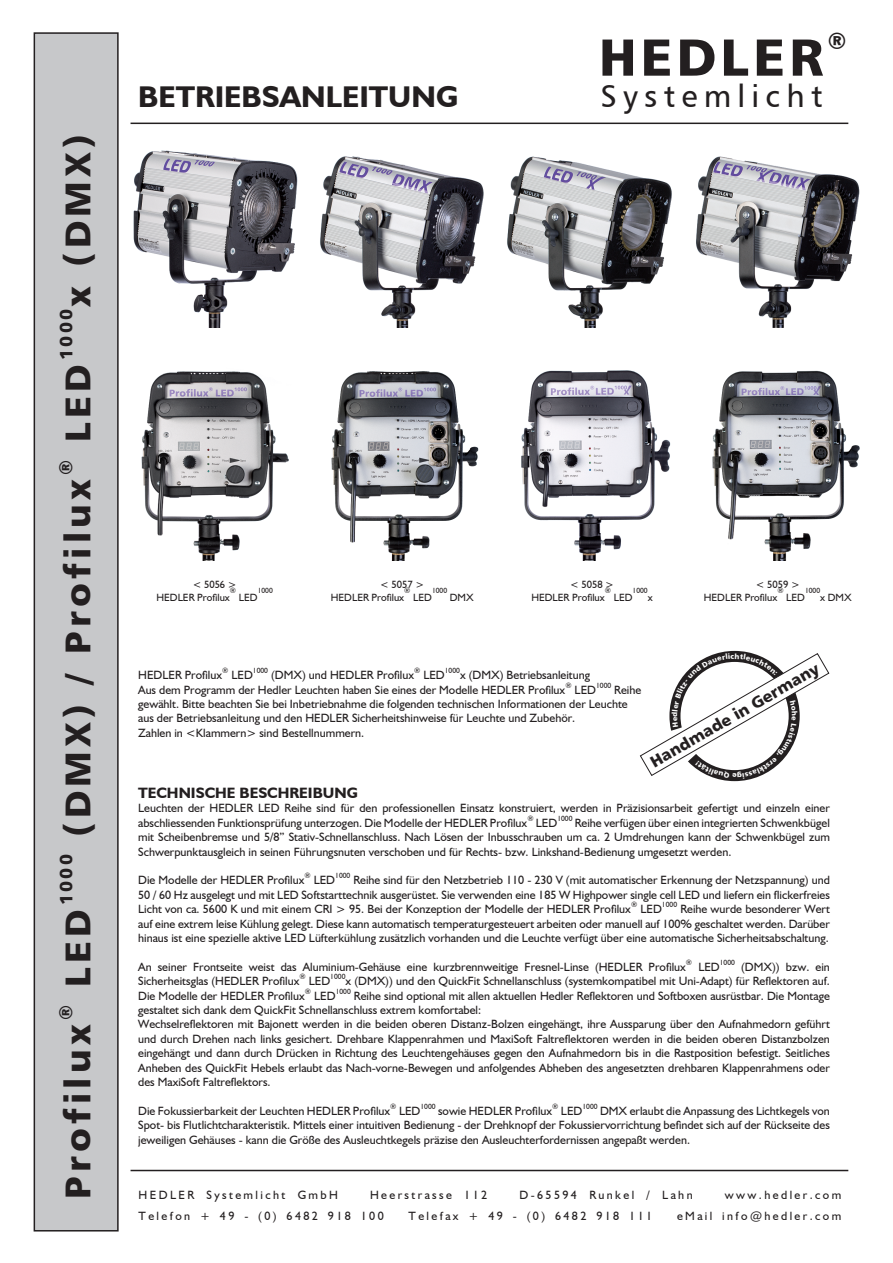
<style>
.page{position:relative;width:893px;height:1263px;background:#fff}
.page>*{position:absolute;margin:0;border:0;box-sizing:border-box;transform-origin:0 0}
.t1{font:52.05px "Humanist 777 BT Black B";letter-spacing:.08em;color:#231f20}
.t2{font:36px "Humanist 777 BT Black B";letter-spacing:.12em;color:#231f20}
.t3{font:31.2px "Humanist 777 BT Roman B";letter-spacing:.2em;color:#231f20}
.t4{font:700 30px "Humanist 521 BT";color:#231f20}
.t5{font:22.35px "Humanist 777 BT Black B";color:#231f20}
.t6{font:18px "Humanist 777 BT Black B";letter-spacing:.12em;color:#231f20}
.t7{font:16.35px "Humanist 777 BT Black B";color:#231f20}
.t8{font:700 15px "Humanist 521 BT";color:#231f20}
.t9{font:12px/14.4px "Humanist 521 BT";color:#231f20}
.t10{font:12px "Humanist 521 BT";letter-spacing:.2em;color:#231f20}
.t11{font:10.5px/12.6px "Humanist 521 BT";color:#231f20}
.t12{font:7.5px "Humanist 521 BT";color:#231f20}
</style>
<div class="page">
<div style="left:34px;top:33px;width:84px;height:1198px;background:#c7c8ca"></div>
<div style="left:34px;top:32px;width:85px;height:1199px;border:2px solid #231f20"></div>
<hr style="left:131px;top:1170px;width:717px;height:1px;background:#231f20">
<hr style="left:131px;top:123px;width:717px;height:1px;background:#231f20">
<img style="left:133px;top:150px;width:165px;height:178px">
<img style="left:320px;top:156px;width:164px;height:172px">
<img style="left:507px;top:156px;width:165px;height:172px">
<img style="left:696px;top:156px;width:164px;height:172px">
<img style="left:141px;top:371px;width:148px;height:189px">
<img style="left:331px;top:371px;width:148px;height:189px">
<img style="left:521px;top:370px;width:150px;height:190px">
<img style="left:712px;top:370px;width:148px;height:190px">
<svg style="left:639px;top:653px;width:190px;height:129px"></svg>
<h2 class="t2" style="left:55px;top:307px;width:175px;rotate:-90deg">x (DMX)</h2>
<h3 class="t6" style="left:55px;top:360px;width:52px;rotate:-90deg">1000</h3>
<h2 class="t2" style="left:55px;top:442px;width:79px;rotate:-90deg">LED</h2>
<h3 class="t6" style="left:55px;top:475px;width:16px;rotate:-90deg">®</h3>
<h2 class="t2" style="left:55px;top:837px;width:359px;rotate:-90deg">(DMX) / Profilux</h2>
<h3 class="t6" style="left:55px;top:905px;width:52px;rotate:-90deg">1000</h3>
<h2 class="t2" style="left:55px;top:987px;width:79px;rotate:-90deg">LED</h2>
<h3 class="t6" style="left:55px;top:1020px;width:16px;rotate:-90deg">®</h3>
<h2 class="t2" style="left:55px;top:1199px;width:177px;rotate:-90deg">Profilux</h2>
<h3 class="t4" style="left:138px;top:78px;width:322px">BETRIEBSANLEITUNG</h3>
<h1 class="t1" style="left:599px;top:24px;width:226px">HEDLER</h1>
<h3 class="t5" style="left:828px;top:27px;width:20px">®</h3>
<h3 class="t3" style="left:601px;top:77px;width:223px">Systemlicht</h3>
<p class="t11" style="left:156px;top:578px;width:82px;text-indent:36px">&lt; 5056 &gt;<br>HEDLER Profilux</p>
<p class="t12" style="left:258px;top:586px;width:17px">1000</p>
<p class="t11" style="left:331px;top:578px;width:95px;text-indent:49px">&lt; 5057 &gt;<br>HEDLER Profilux</p>
<p class="t12" style="left:230px;top:586px;width:8px">®</p>
<p class="t12" style="left:404px;top:586px;width:8px">®</p>
<p class="t12" style="left:432px;top:586px;width:17px">1000</p>
<p class="t11" style="left:239px;top:591px;width:20px">LED</p>
<p class="t11" style="left:413px;top:591px;width:20px">LED</p>
<p class="t11" style="left:450px;top:591px;width:25px">DMX</p>
<p class="t11" style="left:531px;top:578px;width:84px;text-indent:39px">&lt; 5058 &gt;<br>HEDLER Profilux</p>
<p class="t12" style="left:605px;top:586px;width:8px">®</p>
<p class="t12" style="left:632px;top:586px;width:17px">1000</p>
<p class="t11" style="left:614px;top:591px;width:20px">LED</p>
<p class="t11" style="left:648px;top:591px;width:6px">x</p>
<p class="t11" style="left:704px;top:578px;width:97px;text-indent:52px">&lt; 5059 &gt;<br>HEDLER Profilux</p>
<p class="t12" style="left:777px;top:586px;width:8px">®</p>
<p class="t12" style="left:805px;top:586px;width:17px">1000</p>
<p class="t11" style="left:820px;top:591px;width:33px">x DMX</p>
<p class="t11" style="left:786px;top:591px;width:20px">LED</p>
<p class="t12" style="left:222px;top:666px;width:8px">®</p>
<p class="t12" style="left:414px;top:666px;width:8px">®</p>
<p class="t12" style="left:445px;top:666px;width:17px">1000</p>
<p class="t9" style="left:138px;top:668px;width:453px;text-indent:322px">x (DMX) Betriebsanleitung<br>Aus dem Programm der Hedler Leuchten haben Sie eines der Modelle HEDLER Profilux</p>
<p class="t12" style="left:253px;top:666px;width:17px">1000</p>
<p class="t9" style="left:271px;top:668px;width:144px">(DMX) und HEDLER Profilux</p>
<p class="t9" style="left:138px;top:668px;width:85px">HEDLER Profilux</p>
<p class="t9" style="left:231px;top:668px;width:23px">LED</p>
<p class="t9" style="left:423px;top:668px;width:23px">LED</p>
<p class="t12" style="left:565px;top:680px;width:8px">®</p>
<p class="t12" style="left:596px;top:680px;width:17px">1000</p>
<p class="t9" style="left:138px;top:682px;width:505px;text-indent:476px">Reihe gewählt. Bitte beachten Sie bei Inbetriebnahme die folgenden technischen Informationen der Leuchte aus der Betriebsanleitung und den HEDLER Sicherheitshinweise für Leuchte und Zubehör.<br>Zahlen in &lt;Klammern&gt; sind Bestellnummern.</p>
<p class="t9" style="left:575px;top:682px;width:23px">LED</p>
<h3 class="t7" style="left:646px;top:754px;width:194px;rotate:-30deg">Handmade in Germany</h3>
<p class="t8" style="left:138px;top:783px;width:221px">TECHNISCHE BESCHREIBUNG</p>
<p class="t9" style="left:138px;top:801px;width:693px">Leuchten der HEDLER LED Reihe sind für den professionellen Einsatz konstruiert, werden in Präzisionsarbeit gefertigt und einzeln einer abschliessenden Funktionsprüfung unterzogen. Die Modelle der HEDLER Profilux</p>
<p class="t12" style="left:527px;top:813px;width:8px">®</p>
<p class="t12" style="left:557px;top:813px;width:17px">1000</p>
<p class="t9" style="left:138px;top:815px;width:693px;text-align:justify;text-indent:436px">Reihe verfügen über einen integrierten Schwenkbügel mit Scheibenbremse und 5/8” Stativ-Schnellanschluss. Nach Lösen der Inbusschrauben um ca. 2 Umdrehungen kann der Schwenkbügel zum Schwerpunktausgleich in seinen Führungsnuten verschoben und für Rechts- bzw. Linkshand-Bedienung umgesetzt werden.</p>
<p class="t9" style="left:138px;top:873px;width:168px">Die Modelle der HEDLER Profilux</p>
<p class="t9" style="left:536px;top:815px;width:23px">LED</p>
<p class="t12" style="left:304px;top:871px;width:8px">®</p>
<p class="t12" style="left:335px;top:871px;width:17px">1000</p>
<p class="t9" style="left:138px;top:873px;width:693px;text-align:justify;text-indent:215px">Reihe sind für den Netzbetrieb 110 - 230 V (mit automatischer Erkennung der Netzspannung) und 50 / 60 Hz ausgelegt und mit LED Softstarttechnik ausgerüstet. Sie verwenden eine 185 W Highpower single cell LED und liefern ein flickerfreies Licht von ca. 5600 K und mit einem CRI &gt; 95. Bei der Konzeption der Modelle der HEDLER Profilux</p>
<p class="t9" style="left:314px;top:873px;width:23px">LED</p>
<p class="t12" style="left:631px;top:900px;width:8px">®</p>
<p class="t12" style="left:662px;top:900px;width:17px">1000</p>
<p class="t9" style="left:138px;top:902px;width:693px;text-align:justify;text-indent:542px">Reihe wurde besonderer Wert auf eine extrem leise Kühlung gelegt. Diese kann automatisch temperaturgesteuert arbeiten oder manuell auf 100% geschaltet werden. Darüber hinaus ist eine spezielle aktive LED Lüfterkühlung zusätzlich vorhanden und die Leuchte verfügt über eine automatische Sicherheitsabschaltung.</p>
<p class="t9" style="left:138px;top:959px;width:549px">An seiner Frontseite weist das Aluminium-Gehäuse eine kurzbrennweitige Fresnel-Linse (HEDLER Profilux</p>
<p class="t9" style="left:640px;top:902px;width:23px">LED</p>
<p class="t12" style="left:686px;top:957px;width:8px">®</p>
<p class="t12" style="left:720px;top:957px;width:17px">1000</p>
<p class="t9" style="left:741px;top:959px;width:90px">(DMX)) bzw. ein</p>
<p class="t9" style="left:698px;top:959px;width:23px">LED</p>
<p class="t12" style="left:299px;top:972px;width:8px">®</p>
<p class="t12" style="left:330px;top:972px;width:17px">1000</p>
<p class="t9" style="left:138px;top:974px;width:163px">Sicherheitsglas (HEDLER Profilux</p>
<p class="t9" style="left:345px;top:974px;width:486px">x (DMX)) und den QuickFit Schnellanschluss (systemkompatibel mit Uni-Adapt) für Reflektoren auf.</p>
<p class="t9" style="left:309px;top:974px;width:23px">LED</p>
<p class="t12" style="left:305px;top:986px;width:8px">®</p>
<p class="t12" style="left:336px;top:986px;width:17px">1000</p>
<p class="t9" style="left:138px;top:988px;width:693px;text-indent:216px">Reihe sind optional mit allen aktuellen Hedler Reflektoren und Softboxen ausrüstbar. Die Montage gestaltet sich dank dem QuickFit Schnellanschluss extrem komfortabel:<br>Wechselreflektoren mit Bajonett werden in die beiden oberen Distanz-Bolzen eingehängt, ihre Aussparung über den Aufnahmedorn geführt und durch Drehen nach links gesichert. Drehbare Klappenrahmen und MaxiSoft Faltreflektoren werden in die beiden oberen Distanzbolzen eingehängt und dann durch Drücken in Richtung des Leuchtengehäuses gegen den Aufnahmedorn bis in die Rastposition befestigt. Seitliches Anheben des QuickFit Hebels erlaubt das Nach-vorne-Bewegen und anfolgendes Abheben des angesetzten drehbaren Klappenrahmens oder des MaxiSoft Faltreflektors.</p>
<p class="t9" style="left:138px;top:1103px;width:254px">Die Fokussierbarkeit der Leuchten HEDLER Profilux</p>
<p class="t9" style="left:138px;top:988px;width:168px">Die Modelle der HEDLER Profilux</p>
<p class="t9" style="left:314px;top:988px;width:23px">LED</p>
<p class="t12" style="left:390px;top:1101px;width:8px">®</p>
<p class="t12" style="left:552px;top:1101px;width:8px">®</p>
<p class="t12" style="left:582px;top:1101px;width:17px">1000</p>
<p class="t9" style="left:138px;top:1103px;width:693px;text-align:justify;text-indent:462px">DMX erlaubt die Anpassung des Lichtkegels von Spot- bis Flutlichtcharakteristik. Mittels einer intuitiven Bedienung - der Drehknopf der Fokussiervorrichtung befindet sich auf der Rückseite des jeweiligen Gehäuses - kann die Größe des Ausleuchtkegels präzise den Ausleuchterfordernissen angepaßt werden.</p>
<p class="t12" style="left:420px;top:1101px;width:17px">1000</p>
<p class="t9" style="left:438px;top:1103px;width:116px">sowie HEDLER Profilux</p>
<p class="t9" style="left:399px;top:1103px;width:23px">LED</p>
<p class="t9" style="left:561px;top:1103px;width:23px">LED</p>
<p class="t10" style="left:139px;top:1187px;width:201px">HEDLER Systemlicht GmbH</p>
<p class="t10" style="left:370px;top:1187px;width:119px">Heerstrasse 112</p>
<p class="t10" style="left:519px;top:1187px;width:175px">D-65594 Runkel / Lahn</p>
<p class="t10" style="left:725px;top:1187px;width:118px">www.hedler.com</p>
<p class="t10" style="left:139px;top:1208px;width:247px">Telefon + 49 - (0) 6482 918 100</p>
<p class="t10" style="left:409px;top:1208px;width:245px">Telefax + 49 - (0) 6482 918 111</p>
<p class="t10" style="left:677px;top:1208px;width:166px">eMail info@hedler.com</p>
</div>
